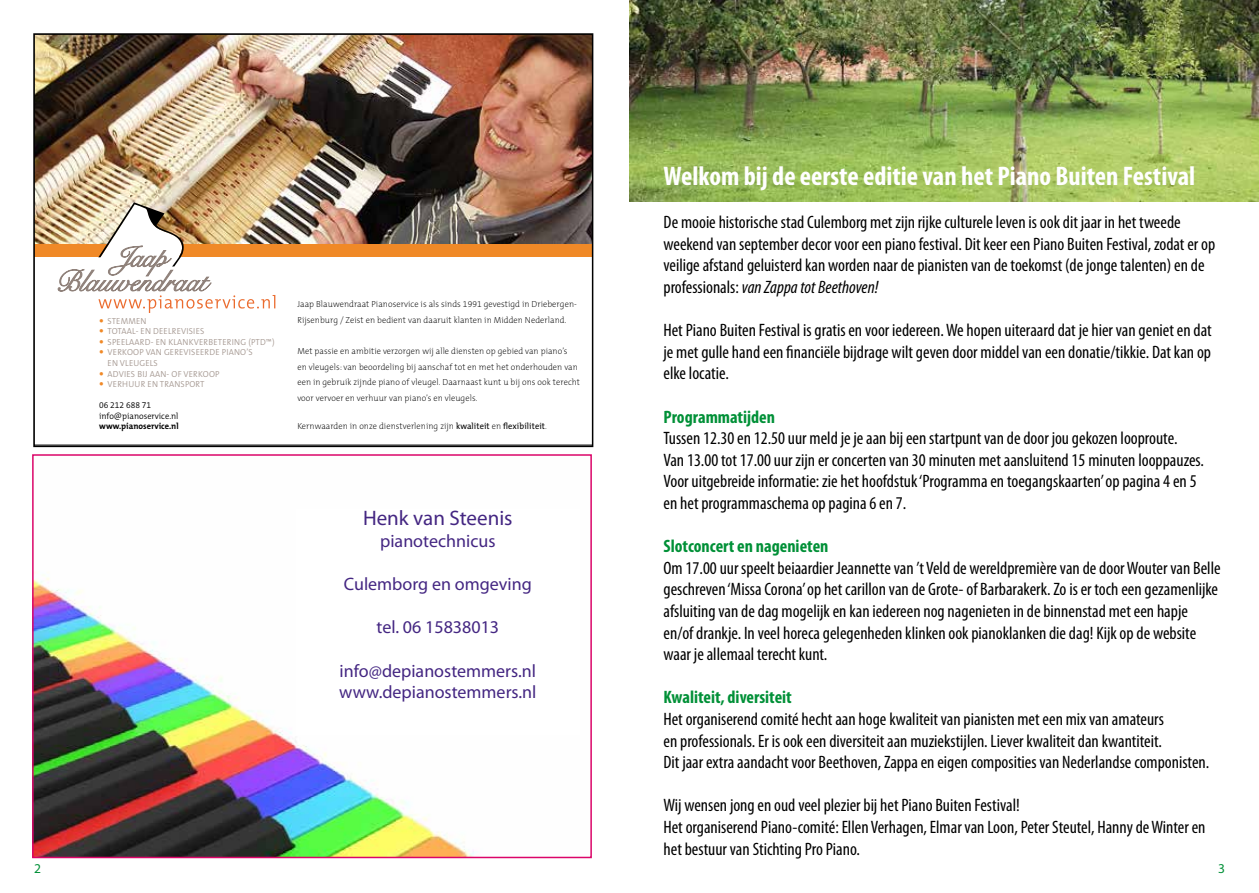
<style>
.page{position:relative;width:1259px;height:893px;background:#fff}
.page>*{position:absolute;margin:0;border:0;box-sizing:border-box;transform-origin:0 0}
.t1{font:700 condensed 27px "Myriad Pro";color:#fff}
.t2{font:21px "Myriad Pro";color:#442682}
.t3{font:condensed 18px/21.6px "Myriad Pro";color:#000}
.t4{font:18px/21.6px "Myriad Pro";color:#442682}
.t5{font:700 condensed 18px "Myriad Pro";color:#009037}
.t6{font:13.5px "Myriad Pro";color:#009037}
.t7{font:200 8.85px/15.6px "The Mix B2";letter-spacing:.01em;color:#000;scale:.96 1}
.t8{font:300 8.85px/10.5px "The Mix B4";letter-spacing:.02em;color:#a59891;scale:.96 1}
.t9{font:300 8.85px/10.5px "The Mix B4";color:#000;scale:.96 1}
.t10{font:700 8.85px "The Mix B7";color:#000;scale:.96 1}
.s1{font-family:"The Mix B5 Plain";font-weight:400}
.s2{font-style:italic}
</style>
<div class="page">
<img style="left:629px;top:0;width:630px;height:202px">
<img style="left:35px;top:577px;width:439px;height:278px">
<div style="left:32px;top:454px;width:560px;height:404px;border:2px solid #db0569"></div>
<div style="left:296px;top:509px;width:283px;height:226px;background:#fff"></div>
<div style="left:34px;top:240px;width:558px;height:17px;background:#f08927"></div>
<img style="left:36px;top:36px;width:554px;height:208px">
<img style="left:58px;top:202px;width:217px;height:111px">
<div style="left:33px;top:33px;width:560px;height:414px;border:2px solid #000"></div>
<p class="t8" style="left:108px;top:316px;width:175px">STEMMEN<br>TOTAAL- EN DEELREVISIES<br>SPEELAARD- EN KLANKVERBETERING (PTD™)<br>VERKOOP VAN GEREVISEERDE PIANO’S<br>EN VLEUGELS<br>ADVIES BIJ AAN- OF VERKOOP<br>VERHUUR EN TRANSPORT</p>
<p class="t9" style="left:99px;top:400px;width:84px">06 212 688 71 info@pianoservice.nl</p>
<p class="t10" style="left:99px;top:422px;width:84px">www.pianoservice.nl</p>
<p class="t7" style="left:297px;top:297px;width:293px">Jaap Blauwendraat Pianoservice is als sinds 1991 gevestigd in Driebergen-<br>Rijsenburg / Zeist en bedient van daaruit klanten in Midden Nederland.</p>
<p class="t7" style="left:297px;top:344px;width:296px">Met passie en ambitie verzorgen wij alle diensten op gebied van piano’s<br>en vleugels: van beoordeling bij aanschaf tot en met het onderhouden van een in gebruik zijnde piano of vleugel. Daarnaast kunt u bij ons ook terecht voor vervoer en verhuur van piano’s en vleugels.</p>
<p class="t7" style="left:297px;top:419px;width:261px">Kernwaarden in onze dienstverlening zijn <span class="s1">kwaliteit</span> en <span class="s1">flexibiliteit</span>.</p>
<p class="t2" style="left:363px;top:505px;width:151px">Henk van Steenis</p>
<p class="t4" style="left:380px;top:530px;width:117px">pianotechnicus</p>
<p class="t4" style="left:344px;top:573px;width:189px">Culemborg en omgeving</p>
<p class="t4" style="left:376px;top:616px;width:124px">tel. 06 15838013</p>
<p class="t4" style="left:339px;top:659px;width:199px">info@depianostemmers.nl www.depianostemmers.nl</p>
<h1 class="t1" style="left:663px;top:159px;width:533px">Welkom bij de eerste editie van het Piano Buiten Festival</h1>
<p class="t3" style="left:663px;top:211px;width:553px">De mooie historische stad Culemborg met zijn rijke culturele leven is ook dit jaar in het tweede weekend van september decor voor een piano festival. Dit keer een Piano Buiten Festival, zodat er op veilige afstand geluisterd kan worden naar de pianisten van de toekomst (de jonge talenten) en de professionals: <span class="s2">van Zappa tot Beethoven!</span></p>
<p class="t3" style="left:663px;top:319px;width:550px;text-align:justify">Het Piano Buiten Festival is gratis en voor iedereen. We hopen uiteraard dat je hier van geniet en dat je met gulle hand een financiële bijdrage wilt geven door middel van een donatie/tikkie. Dat kan op elke locatie.</p>
<p class="t5" style="left:663px;top:405px;width:113px">Programmatijden</p>
<p class="t3" style="left:663px;top:427px;width:542px">Tussen 12.30 en 12.50 uur meld je je aan bij een startpunt van de door jou gekozen looproute.<br>Van 13.00 tot 17.00 uur zijn er concerten van 30 minuten met aansluitend 15 minuten looppauzes.<br>Voor uitgebreide informatie: zie het hoofdstuk ‘Programma en toegangskaarten’ op pagina 4 en 5 en het programmaschema op pagina 6 en 7.</p>
<p class="t5" style="left:663px;top:535px;width:166px">Slotconcert en nagenieten</p>
<p class="t3" style="left:663px;top:557px;width:558px">Om 17.00 uur speelt beiaardier Jeannette van ’t Veld de wereldpremière van de door Wouter van Belle geschreven ‘Missa Corona’ op het carillon van de Grote- of Barbarakerk. Zo is er toch een gezamenlijke afsluiting van de dag mogelijk en kan iedereen nog nagenieten in de binnenstad met een hapje en/of drankje. In veel horeca gelegenheden klinken ook pianoklanken die dag! Kijk op de website waar je allemaal terecht kunt.</p>
<p class="t5" style="left:663px;top:686px;width:130px">Kwaliteit, diversiteit</p>
<p class="t3" style="left:663px;top:708px;width:547px">Het organiserend comité hecht aan hoge kwaliteit van pianisten met een mix van amateurs<br>en professionals. Er is ook een diversiteit aan muziekstijlen. Liever kwaliteit dan kwantiteit.<br>Dit jaar extra aandacht voor Beethoven, Zappa en eigen composities van Nederlandse componisten.</p>
<p class="t3" style="left:663px;top:794px;width:543px">Wij wensen jong en oud veel plezier bij het Piano Buiten Festival!<br>Het organiserend Piano-comité: Ellen Verhagen, Elmar van Loon, Peter Steutel, Hanny de Winter en het bestuur van Stichting Pro Piano.</p>
<p class="t6" style="left:34px;top:860px;width:8px">2</p>
<p class="t6" style="left:1218px;top:860px;width:8px">3</p>
</div>
